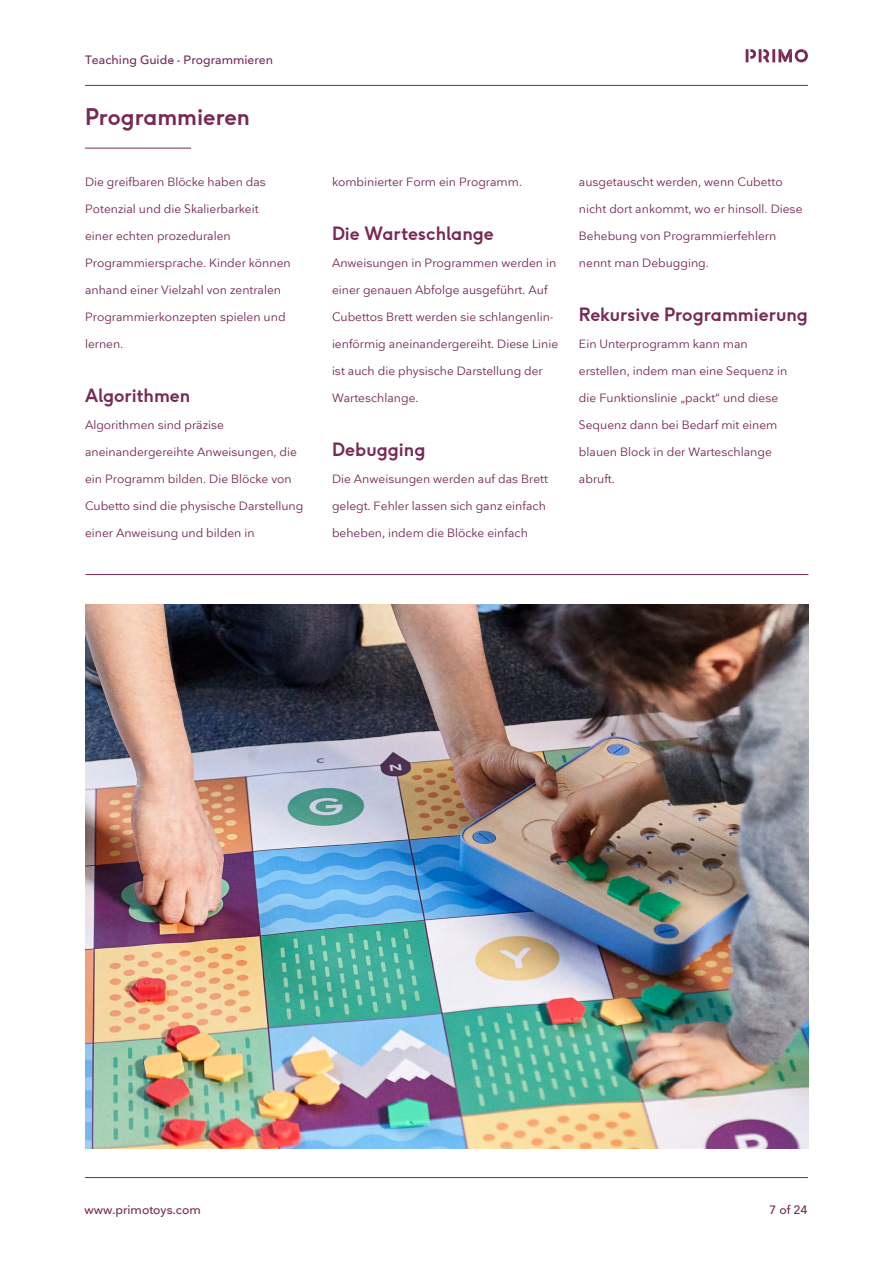
<style>
.page{position:relative;width:893px;height:1263px;background:#fff}
.page>*{position:absolute;margin:0;border:0;box-sizing:border-box;transform-origin:0 0}
.t1{font:700 22.5px "F37 Ginger";color:#782956}
.t2{font:700 18px "F37 Ginger";color:#782956}
.t3{font:12px "Nationale";color:#782956}
.t4{font:500 12px "Nationale";color:#782956}
</style>
<div class="page">
<hr style="left:85px;top:1177px;width:723px;height:1px;background:#782956">
<hr style="left:85px;top:85px;width:723px;height:1px;background:#782956">
<svg style="left:746px;top:49px;width:62px;height:14px"></svg>
<hr style="left:86px;top:574px;width:722px;height:1px;background:#782956">
<img style="left:86px;top:604px;width:722px;height:544px">
<hr style="left:85px;top:148px;width:106px;height:1px;background:#782956">
<p class="t4" style="left:85px;top:52px;width:190px">Teaching Guide- - Programmieren</p>
<h1 class="t1" style="left:85px;top:102px;width:167px">Programmieren</h1>
<p class="t3" style="left:85px;top:174px;width:182px">Die greifbaren Blöcke haben das</p>
<p class="t3" style="left:85px;top:201px;width:175px">Potenzial und die Skalierbarkeit</p>
<p class="t3" style="left:85px;top:228px;width:147px">einer echten prozeduralen</p>
<p class="t3" style="left:85px;top:255px;width:207px">Programmiersprache. Kinder können</p>
<p class="t3" style="left:85px;top:282px;width:198px">anhand einer Vielzahl von zentralen</p>
<p class="t3" style="left:85px;top:309px;width:202px">Programmierkonzepten spielen und</p>
<p class="t3" style="left:85px;top:336px;width:40px">lernen.</p>
<h2 class="t2" style="left:85px;top:383px;width:107px">Algorithmen</h2>
<p class="t3" style="left:85px;top:417px;width:140px">Algorithmen sind präzise</p>
<p class="t3" style="left:85px;top:444px;width:213px">aneinandergereihte Anweisungen, die</p>
<p class="t3" style="left:85px;top:471px;width:208px">ein Programm bilden. Die Blöcke von</p>
<p class="t3" style="left:85px;top:498px;width:220px">Cubetto sind die physische Darstellung</p>
<p class="t3" style="left:85px;top:525px;width:171px">einer Anweisung und bilden in</p>
<p class="t3" style="left:332px;top:174px;width:192px">kombinierter Form ein Programm.</p>
<h2 class="t2" style="left:332px;top:221px;width:163px">Die Warteschlange</h2>
<p class="t3" style="left:332px;top:255px;width:226px">Anweisungen in Programmen werden in</p>
<p class="t3" style="left:332px;top:282px;width:217px">einer genauen Abfolge ausgeführt. Auf</p>
<p class="t3" style="left:332px;top:309px;width:223px">Cubettos Brett werden sie schlangenlin-</p>
<p class="t3" style="left:332px;top:336px;width:228px">ienförmig aneinandergereiht. Diese Linie</p>
<p class="t3" style="left:332px;top:363px;width:212px">ist auch die physische Darstellung der</p>
<p class="t3" style="left:332px;top:390px;width:88px">Warteschlange.</p>
<h2 class="t2" style="left:332px;top:437px;width:95px">Debugging</h2>
<p class="t3" style="left:332px;top:471px;width:217px">Die Anweisungen werden auf das Brett</p>
<p class="t3" style="left:332px;top:498px;width:215px">gelegt. Fehler lassen sich ganz einfach</p>
<p class="t3" style="left:332px;top:525px;width:197px">beheben, indem die Blöcke einfach</p>
<p class="t3" style="left:579px;top:174px;width:205px">ausgetauscht werden, wenn Cubetto</p>
<p class="t3" style="left:579px;top:201px;width:225px">nicht dort ankommt, wo er hinsoll. Diese</p>
<p class="t3" style="left:579px;top:228px;width:199px">Behebung von Programmierfehlern</p>
<p class="t3" style="left:579px;top:255px;width:131px">nennt man Debugging.</p>
<h2 class="t2" style="left:579px;top:302px;width:230px">Rekursive Programmierung</h2>
<p class="t3" style="left:579px;top:336px;width:170px">Ein Unterprogramm kann man</p>
<p class="t3" style="left:579px;top:363px;width:210px">erstellen, indem man eine Sequenz in</p>
<p class="t3" style="left:579px;top:390px;width:201px">die Funktionslinie „packt“ und diese</p>
<p class="t3" style="left:579px;top:417px;width:200px">Sequenz dann bei Bedarf mit einem</p>
<p class="t3" style="left:579px;top:444px;width:194px">blauen Block in der Warteschlange</p>
<p class="t3" style="left:579px;top:471px;width:37px">abruft.</p>
<p class="t4" style="left:85px;top:1202px;width:118px">www.primotoys.com</p>
<p class="t4" style="left:769px;top:1202px;width:40px">7 of 24</p>
</div>
